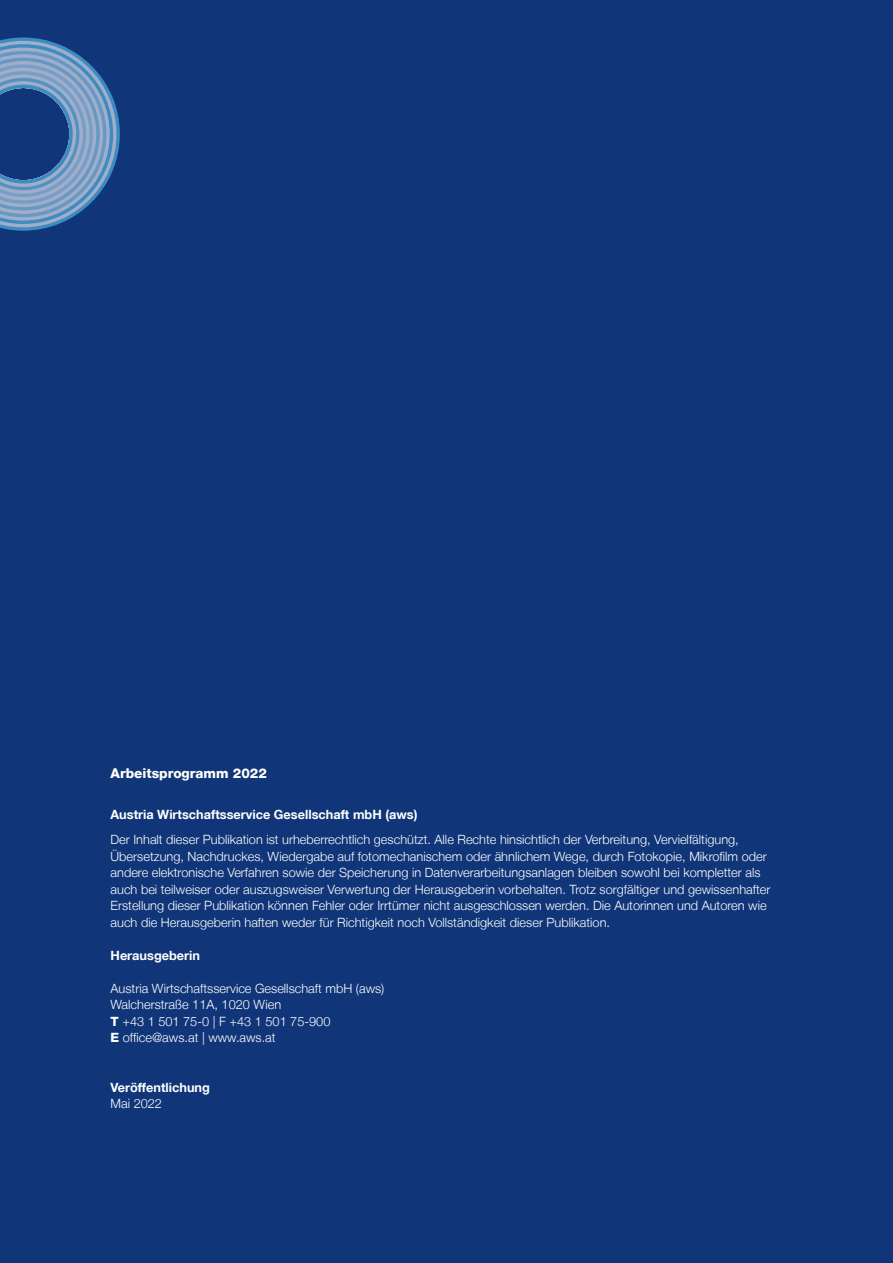
<style>
.page{position:relative;width:893px;height:1263px;background:#103578}
.page>*{position:absolute;margin:0;border:0;box-sizing:border-box;transform-origin:0 0}
.t1{font:800 13.5px "Helvetica Neue LT";color:#fff}
.t2{font:300 12.75px/16.5px "Helvetica Neue LT";color:#fff}
.t3{font:700 12.75px "Helvetica Neue LT";color:#fff}
.s1{font-weight:800}
</style>
<div class="page">
<svg style="left:0;top:37px;width:120px;height:194px"></svg>
<p class="t1" style="left:111px;top:765px;width:158px">Arbeitsprogramm 2022</p>
<p class="t3" style="left:111px;top:807px;width:308px">Austria Wirtschaftsservice Gesellschaft mbH (aws)</p>
<p class="t2" style="left:111px;top:831px;width:661px">Der Inhalt dieser Publikation ist urheberrechtlich geschützt. Alle Rechte hinsichtlich der Verbreitung, Vervielfältigung, Übersetzung, Nachdruckes, Wiedergabe auf fotomechanischem oder ähnlichem Wege, durch Fotokopie, Mikrofilm oder andere elektronische Verfahren sowie der Speicherung in Datenverarbeitungsanlagen bleiben sowohl bei kompletter als auch bei teilweiser oder auszugsweiser Verwertung der Herausgeberin vorbehalten. Trotz sorgfältiger und gewissenhafter Erstellung dieser Publikation können Fehler oder Irrtümer nicht ausgeschlossen werden. Die Autorinnen und Autoren wie auch die Herausgeberin haften weder für Richtigkeit noch Vollständigkeit dieser Publikation.</p>
<p class="t3" style="left:111px;top:947px;width:91px">Herausgeberin</p>
<p class="t2" style="left:111px;top:980px;width:275px">Austria Wirtschaftsservice Gesellschaft mbH (aws)<br>Walcherstraße 11A, 1020 Wien<br><span class="s1">T</span> +43 1 501 75-0 | F +43 1 501 75-900<br><span class="s1">E</span> office@aws.at | www.aws.at</p>
<p class="t3" style="left:111px;top:1079px;width:101px">Veröffentlichung</p>
<p class="t2" style="left:111px;top:1095px;width:53px">Mai 2022</p>
</div>
